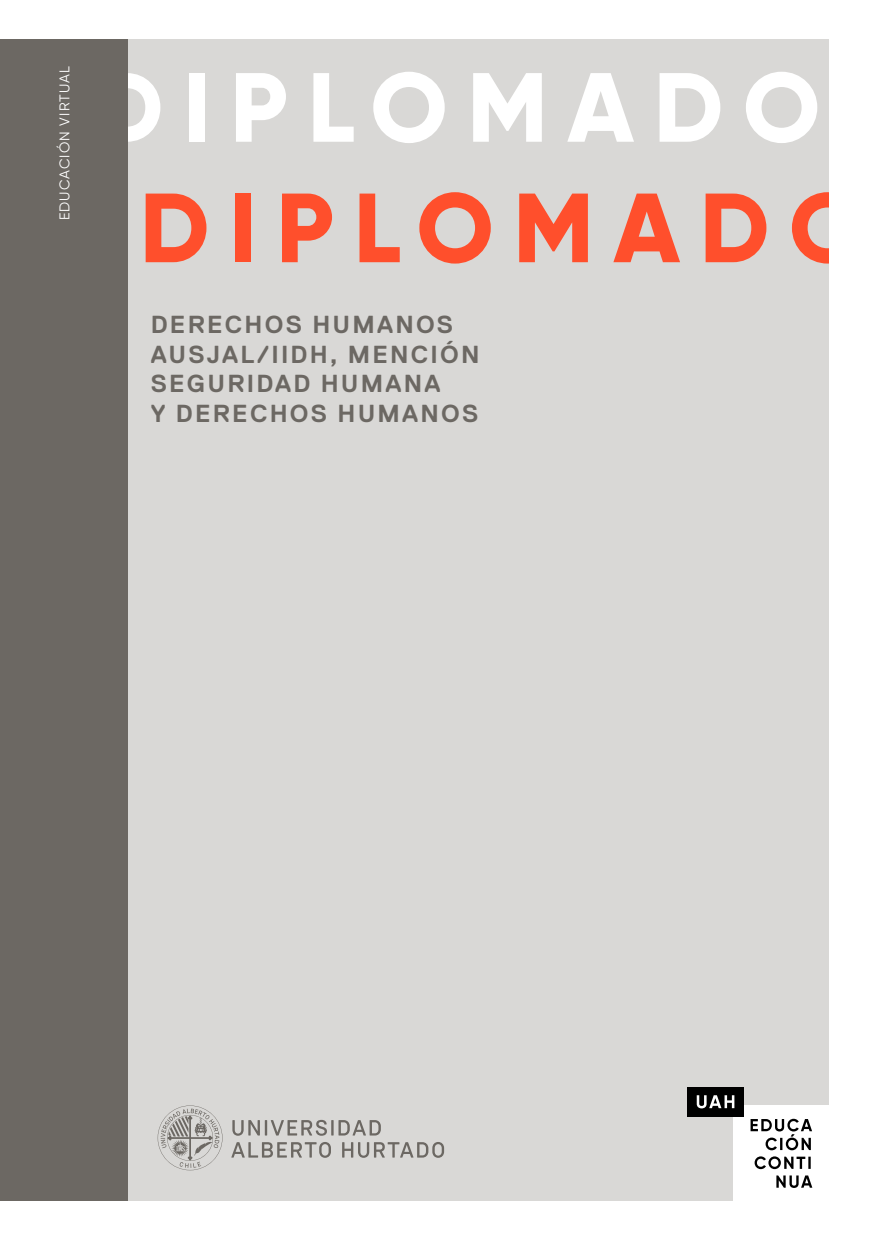
<style>
.page{position:relative;width:869px;height:1241px;background:#fff}
.page>*{position:absolute;margin:0;border:0;box-sizing:border-box;transform-origin:0 0}
.t1{font:800 98px "Gilroy";letter-spacing:.2em;color:#fff}
.t2{font:800 98px "Gilroy";letter-spacing:.2em;color:#ff4f2c}
.t3{font:700 24.68px/29.9px "Replica Std";letter-spacing:.09em;color:#6c6863}
.t4{font:14px "Gilroy";letter-spacing:.08em;color:#fff}
</style>
<div class="page">
<div style="left:0;top:40px;width:830px;height:1160px;background:#d9d8d6"></div>
<div style="left:0;top:40px;width:128px;height:1160px;background:#6c6863"></div>
<div style="left:828px;top:0;width:40px;height:1240px;background:#fff"></div>
<svg style="left:231px;top:1142px;width:213px;height:15px"></svg>
<svg style="left:232px;top:1119px;width:148px;height:16px"></svg>
<svg style="left:157px;top:1105px;width:65px;height:65px"></svg>
<div style="left:733px;top:1105px;width:95px;height:95px;background:#fff"></div>
<div style="left:687px;top:1086px;width:56px;height:29px;background:#000"></div>
<svg style="left:776px;top:1175px;width:36px;height:12px"></svg>
<svg style="left:754px;top:1156px;width:56px;height:12px"></svg>
<svg style="left:750px;top:1118px;width:61px;height:32px"></svg>
<svg style="left:696px;top:1095px;width:38px;height:13px"></svg>
<p class="t4" style="left:56px;top:220px;width:156px;rotate:-90deg">EDUCACIÓN VIRTUAL</p>
<h1 class="t1" style="left:94px;top:46px;width:727px">DIPLOMADO</h1>
<h1 class="t2" style="left:140px;top:166px;width:727px">DIPLOMADO</h1>
<p class="t3" style="left:151px;top:309px;width:330px">DERECHOS HUMANOS<br>AUSJAL/IIDH, MENCIÓN<br>SEGURIDAD HUMANA<br>Y DERECHOS HUMANOS</p>
</div>
